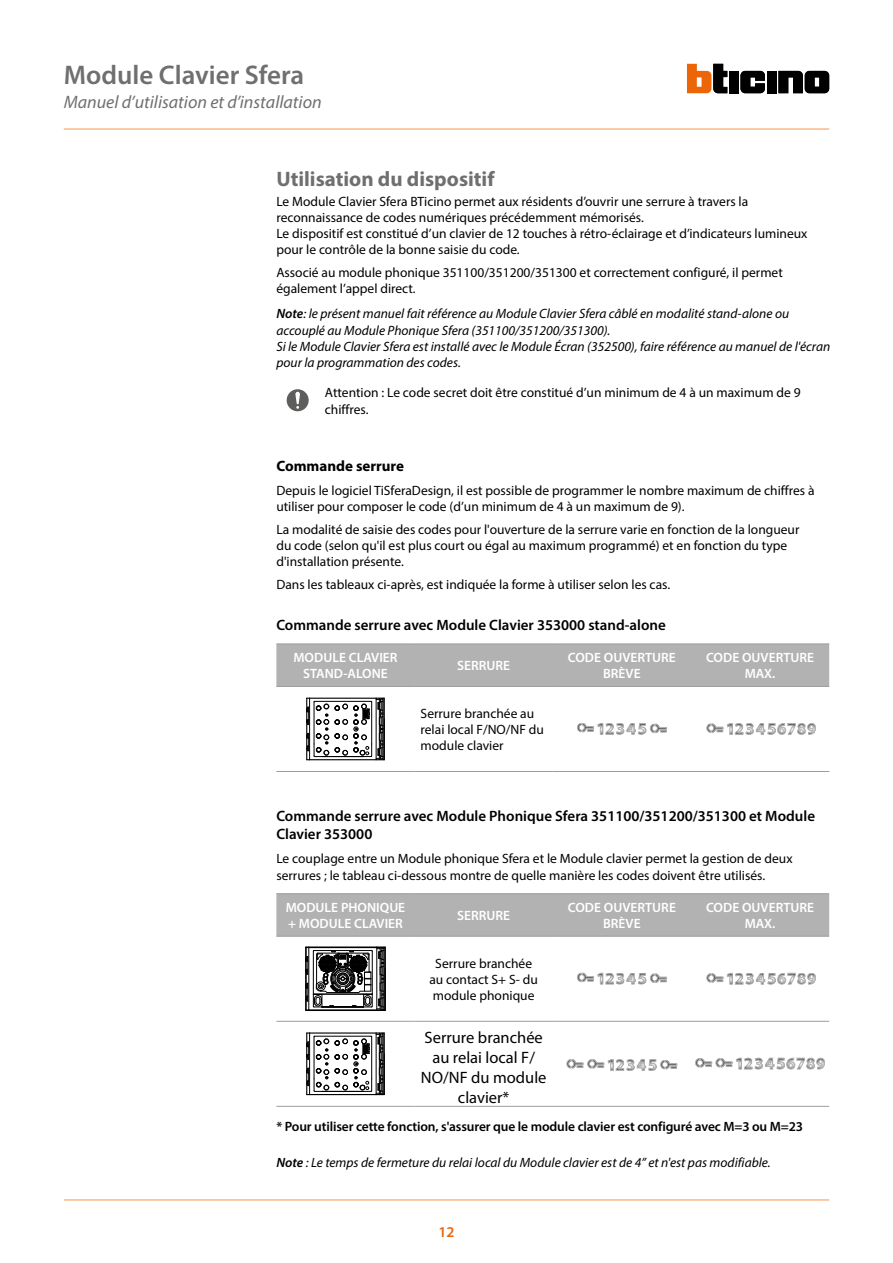
<style>
.page{position:relative;width:893px;height:1263px;background:#fff}
.page>*{position:absolute;margin:0;border:0;box-sizing:border-box;transform-origin:0 0}
.t1{font:600 27px "Myriad Pro";color:#706f6f}
.t2{font:700 21px "Myriad Pro";color:#706f6f}
.t3{font:italic 18px "Myriad Pro";color:#706f6f}
.t4{font:16.5px/19.8px "Myriad Pro";color:#000;text-align:center}
.t5{font:600 15px/18px "Myriad Pro";color:#000}
.t6{font:700 15px "Myriad Pro";color:#000}
.t7{font:600 15px "Myriad Pro";color:#ec6608}
.t8{font:13.5px/16.2px "Myriad Pro";color:#000}
.t9{font:italic 13.5px/16.2px "Myriad Pro";color:#000}
.t10{font:600 13.5px/16.2px "Myriad Pro";color:#fff;text-align:center}
.t11{font:600 13.5px "Myriad Pro";letter-spacing:-.01em;color:#000}
.s1{font-weight:600}
</style>
<div class="page">
<hr style="left:64px;top:128px;width:765px;height:2px;background:#f8b887">
<hr style="left:64px;top:1199px;width:765px;height:2px;background:#f8b887">
<svg style="left:740px;top:71px;width:25px;height:22px"></svg>
<div style="left:767px;top:71px;width:10px;height:22px;background:#000"></div>
<div style="left:729px;top:71px;width:10px;height:22px;background:#000"></div>
<svg style="left:687px;top:64px;width:40px;height:29px"></svg>
<svg style="left:778px;top:71px;width:51px;height:22px"></svg>
<div style="left:276px;top:644px;width:553px;height:42px;background:#b3b2b2"></div>
<hr style="left:276px;top:771px;width:139px;height:1px;background:#9d9d9c">
<hr style="left:415px;top:771px;width:138px;height:1px;background:#9d9d9c">
<hr style="left:553px;top:771px;width:138px;height:1px;background:#9d9d9c">
<hr style="left:691px;top:771px;width:138px;height:1px;background:#9d9d9c">
<hr style="left:276px;top:643px;width:139px;height:1px;background:#9d9d9c">
<hr style="left:415px;top:643px;width:138px;height:1px;background:#9d9d9c">
<hr style="left:553px;top:643px;width:138px;height:1px;background:#9d9d9c">
<hr style="left:691px;top:643px;width:138px;height:1px;background:#9d9d9c">
<hr style="left:276px;top:686px;width:139px;height:1px;background:#9d9d9c">
<hr style="left:415px;top:686px;width:138px;height:1px;background:#9d9d9c">
<hr style="left:553px;top:686px;width:138px;height:1px;background:#9d9d9c">
<hr style="left:691px;top:686px;width:138px;height:1px;background:#9d9d9c">
<hr style="left:322px;top:756px;width:49px;height:1px;background:#000">
<hr style="left:315px;top:701px;width:56px;height:1px;background:#000">
<hr style="left:310px;top:698px;width:66px;height:1px;background:#000">
<hr style="left:310px;top:759px;width:66px;height:1px;background:#000">
<hr style="left:384px;top:698px;width:1px;height:62px;background:#000">
<hr style="left:306px;top:698px;width:1px;height:62px;background:#000">
<svg style="left:307px;top:698px;width:22px;height:62px"></svg>
<svg style="left:335px;top:698px;width:49px;height:62px"></svg>
<svg style="left:577px;top:723px;width:90px;height:11px"></svg>
<svg style="left:707px;top:723px;width:109px;height:12px"></svg>
<div style="left:276px;top:894px;width:553px;height:42px;background:#b3b2b2"></div>
<hr style="left:276px;top:1021px;width:139px;height:1px;background:#9d9d9c">
<hr style="left:415px;top:1021px;width:138px;height:1px;background:#9d9d9c">
<hr style="left:553px;top:1021px;width:138px;height:1px;background:#9d9d9c">
<hr style="left:691px;top:1021px;width:138px;height:1px;background:#9d9d9c">
<hr style="left:276px;top:1106px;width:139px;height:1px;background:#9d9d9c">
<hr style="left:415px;top:1106px;width:138px;height:1px;background:#9d9d9c">
<hr style="left:553px;top:1106px;width:138px;height:1px;background:#9d9d9c">
<hr style="left:691px;top:1106px;width:138px;height:1px;background:#9d9d9c">
<hr style="left:276px;top:893px;width:139px;height:1px;background:#9d9d9c">
<hr style="left:415px;top:893px;width:138px;height:1px;background:#9d9d9c">
<hr style="left:553px;top:893px;width:138px;height:1px;background:#9d9d9c">
<hr style="left:691px;top:893px;width:138px;height:1px;background:#9d9d9c">
<hr style="left:276px;top:936px;width:139px;height:1px;background:#9d9d9c">
<hr style="left:415px;top:936px;width:138px;height:1px;background:#9d9d9c">
<hr style="left:553px;top:936px;width:138px;height:1px;background:#9d9d9c">
<hr style="left:691px;top:936px;width:138px;height:1px;background:#9d9d9c">
<hr style="left:384px;top:947px;width:2px;height:63px;background:#000">
<hr style="left:305px;top:947px;width:2px;height:63px;background:#000">
<svg style="left:306px;top:946px;width:79px;height:65px"></svg>
<svg style="left:577px;top:973px;width:90px;height:11px"></svg>
<svg style="left:707px;top:973px;width:109px;height:11px"></svg>
<hr style="left:322px;top:1091px;width:49px;height:1px;background:#000">
<hr style="left:315px;top:1036px;width:56px;height:1px;background:#000">
<hr style="left:310px;top:1032px;width:66px;height:1px;background:#000">
<hr style="left:310px;top:1094px;width:66px;height:1px;background:#000">
<hr style="left:384px;top:1033px;width:1px;height:61px;background:#000">
<hr style="left:306px;top:1033px;width:1px;height:61px;background:#000">
<svg style="left:307px;top:1032px;width:22px;height:63px"></svg>
<svg style="left:335px;top:1032px;width:49px;height:63px"></svg>
<svg style="left:567px;top:1059px;width:110px;height:12px"></svg>
<svg style="left:695px;top:1058px;width:130px;height:11px"></svg>
<div style="left:287px;top:389px;width:22px;height:22px;background:#5e5e5d;border-radius:50%"></div>
<svg style="left:295px;top:392px;width:5px;height:17px"></svg>
<h1 class="t1" style="left:64px;top:58px;width:242px">Module Clavier Sfera</h1>
<h3 class="t3" style="left:64px;top:91px;width:259px">Manuel d’utilisation et d’installation</h3>
<h2 class="t2" style="left:276px;top:165px;width:220px">Utilisation du dispositif</h2>
<p class="t8" style="left:276px;top:193px;width:533px">Le Module Clavier Sfera BTicino permet aux résidents d’ouvrir une serrure à travers la reconnaissance de codes numériques précédemment mémorisés.<br>Le dispositif est constitué d’un clavier de 12 touches à rétro-éclairage et d’indicateurs lumineux pour le contrôle de la bonne saisie du code.</p>
<p class="t8" style="left:276px;top:264px;width:508px">Associé au module phonique 351100/351200/351300 et correctement configuré, il permet également l’appel direct.</p>
<p class="t9" style="left:276px;top:306px;width:555px"><span class="s1">Note</span>: le présent manuel fait référence au Module Clavier Sfera câblé en modalité stand-alone ou accouplé au Module Phonique Sfera (351100/351200/351300).<br>Si le Module Clavier Sfera est installé avec le Module Écran (352500), faire référence au manuel de l'écran pour la programmation des codes.</p>
<p class="t8" style="left:325px;top:385px;width:477px">Attention : Le code secret doit être constitué d’un minimum de 4 à un maximum de 9 chiffres.</p>
<p class="t6" style="left:276px;top:456px;width:129px">Commande serrure</p>
<p class="t8" style="left:276px;top:482px;width:540px">Depuis le logiciel TiSferaDesign, il est possible de programmer le nombre maximum de chiffres à utiliser pour composer le code (d’un minimum de 4 à un maximum de 9).</p>
<p class="t8" style="left:276px;top:521px;width:524px">La modalité de saisie des codes pour l'ouverture de la serrure varie en fonction de la longueur du code (selon qu'il est plus court ou égal au maximum programmé) et en fonction du type d'installation présente.</p>
<p class="t8" style="left:276px;top:576px;width:395px">Dans les tableaux ci-après, est indiquée la forme à utiliser selon les cas.</p>
<p class="t5" style="left:276px;top:615px;width:391px">Commande serrure avec Module Clavier 353000 stand-alone</p>
<p class="t10" style="left:293px;top:649px;width:106px">MODULE CLAVIER<br>STAND-ALONE</p>
<p class="t10" style="left:457px;top:657px;width:54px">SERRURE</p>
<p class="t10" style="left:568px;top:649px;width:110px">CODE OUVERTURE<br>BRÈVE</p>
<p class="t10" style="left:706px;top:649px;width:110px">CODE OUVERTURE<br>MAX.</p>
<p class="t8" style="left:421px;top:705px;width:125px">Serrure branchée au relai local F/NO/NF du module clavier</p>
<p class="t5" style="left:276px;top:807px;width:540px">Commande serrure avec Module Phonique Sfera 351100/351200/351300 et Module<br>Clavier 353000</p>
<p class="t8" style="left:276px;top:850px;width:518px">Le couplage entre un Module phonique Sfera et le Module clavier permet la gestion de deux serrures ; le tableau ci-dessous montre de quelle manière les codes doivent être utilisés.</p>
<p class="t10" style="left:286px;top:899px;width:121px;text-align:left">MODULE PHONIQUE + MODULE CLAVIER</p>
<p class="t10" style="left:457px;top:907px;width:54px">SERRURE</p>
<p class="t10" style="left:568px;top:899px;width:110px">CODE OUVERTURE<br>BRÈVE</p>
<p class="t10" style="left:706px;top:899px;width:110px">CODE OUVERTURE<br>MAX.</p>
<p class="t8" style="left:429px;top:955px;width:110px;text-align:center">Serrure branchée au contact S+ S- du module phonique</p>
<p class="t4" style="left:421px;top:1027px;width:127px">Serrure branchée au relai local F/<br>NO/NF du module clavier*</p>
<p class="t11" style="left:276px;top:1117px;width:528px">* Pour utiliser cette fonction, s'assurer que le module clavier est configuré avec M=3 ou M=23</p>
<p class="t9" style="left:276px;top:1154px;width:496px"><span class="s1">Note</span> : Le temps de fermeture du relai local du Module clavier est de 4” et n'est pas modifiable.</p>
<p class="t7" style="left:438px;top:1222px;width:18px">12</p>
</div>
